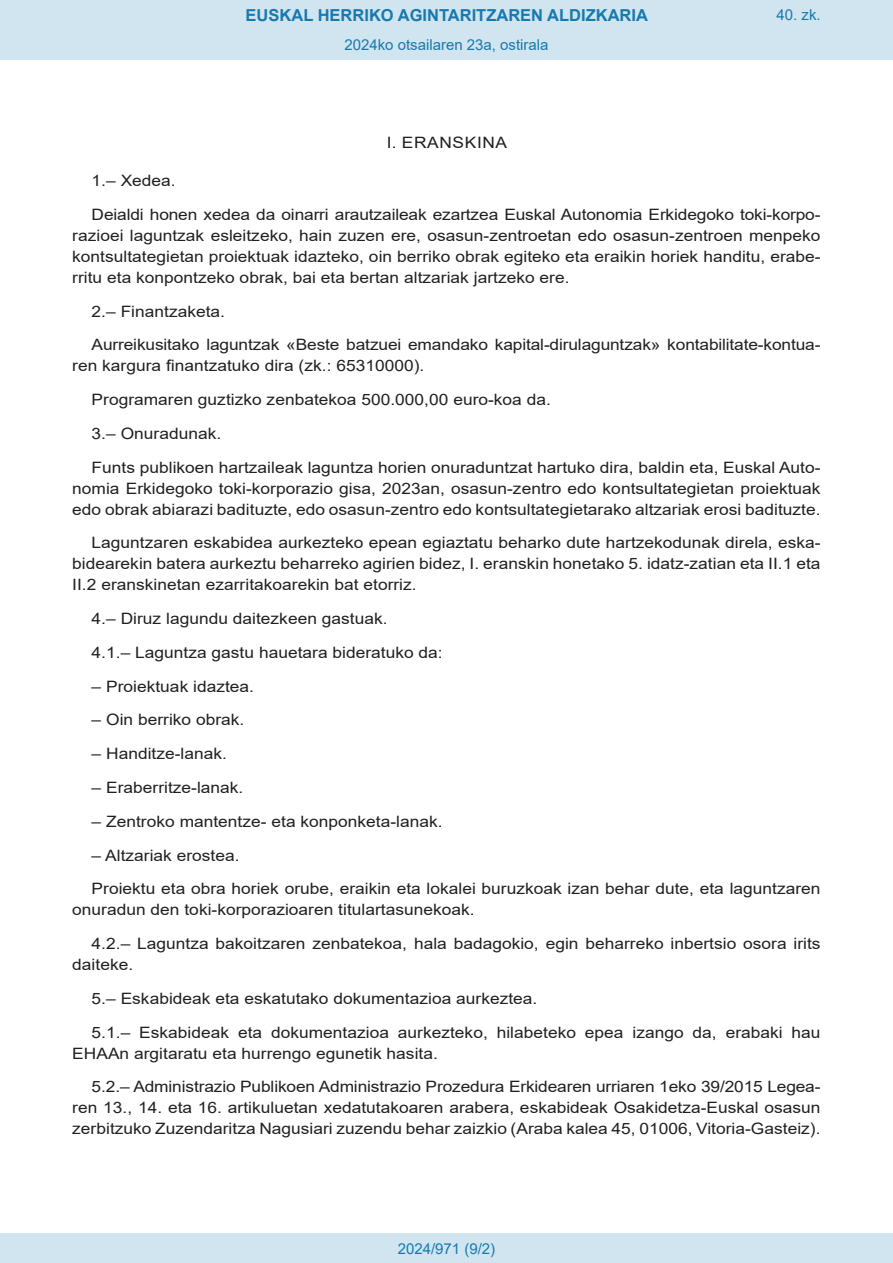
<style>
.page{position:relative;width:893px;height:1263px;background:#fff}
.page>*{position:absolute;margin:0;border:0;box-sizing:border-box;transform-origin:0 0}
.t1{font:700 16.5px "Arial";color:#1879ad}
.BOPVDetalle{font:15.6px/21px "Arial";color:#231f20;text-align:justify;scale:1.11 1}
.BOPVClave{font:15.6px "Arial";letter-spacing:.035em;color:#231f20;scale:1.11 1}
.Paginacion_Centro{font:15px "Arial";color:#1879ad}
</style>
<div class="page">
<div style="left:0;top:0;width:893px;height:60px;background:#d0e5f0"></div>
<div style="left:0;top:1233px;width:893px;height:30px;background:#d0e5f0"></div>
<p class="t1" style="left:246px;top:3px;width:404px">EUSKAL HERRIKO AGINTARITZAREN ALDIZKARIA</p>
<p class="Paginacion_Centro" style="left:344px;top:35px;width:206px">2024ko otsailaren 23a, ostirala</p>
<p class="BOPVClave" style="left:387px;top:132px;width:110px">I. ERANSKINA</p>
<p class="Paginacion_Centro" style="left:776px;top:5px;width:46px">40. zk.</p>
<p class="BOPVDetalle" style="left:92px;top:170px;width:77px">1.– Xedea.</p>
<p class="BOPVDetalle" style="left:72px;top:204px;width:676px;text-indent:19px">Deialdi honen xedea da oinarri arautzaileak ezartzea Euskal Autonomia Erkidegoko toki-korpo&shy;razioei laguntzak esleitzeko, hain zuzen ere, osasun-zentroetan edo osasun-zentroen menpeko kontsultategietan proiektuak idazteko, oin berriko obrak egiteko eta eraikin horiek handitu, erabe&shy;rritu eta konpontzeko obrak, bai eta bertan altzariak jartzeko ere.</p>
<p class="BOPVDetalle" style="left:92px;top:301px;width:122px">2.– Finantzaketa.</p>
<p class="BOPVDetalle" style="left:72px;top:334px;width:676px;text-indent:19px">Aurreikusitako laguntzak «Beste batzuei emandako kapital-dirulaguntzak» kontabilitate-kontua&shy;ren kargura finantzatuko dira (zk.: 65310000).</p>
<p class="BOPVDetalle" style="left:92px;top:389px;width:415px">Programaren guztizko zenbatekoa 500.000,00 euro-koa da.</p>
<p class="BOPVDetalle" style="left:92px;top:423px;width:118px">3.– Onuradunak.</p>
<p class="BOPVDetalle" style="left:72px;top:457px;width:676px;text-indent:19px">Funts publikoen hartzaileak laguntza horien onuraduntzat hartuko dira, baldin eta, Euskal Auto&shy;nomia Erkidegoko toki-korporazio gisa, 2023an, osasun-zentro edo kontsultategietan proiektuak edo obrak abiarazi badituzte, edo osasun-zentro edo kontsultategietarako altzariak erosi badituzte.</p>
<p class="BOPVDetalle" style="left:72px;top:532px;width:676px;text-indent:19px">Laguntzaren eskabidea aurkezteko epean egiaztatu beharko dute hartzekodunak direla, eska&shy;bidearekin batera aurkeztu beharreko agirien bidez, I. eranskin honetako 5. idatz-zatian eta II.1 eta II.2 eranskinetan ezarritakoarekin bat etorriz.</p>
<p class="BOPVDetalle" style="left:92px;top:608px;width:268px">4.– Diruz lagundu daitezkeen gastuak.</p>
<p class="BOPVDetalle" style="left:92px;top:642px;width:318px">4.1.– Laguntza gastu hauetara bideratuko da:</p>
<p class="BOPVDetalle" style="left:92px;top:676px;width:148px">– Proiektuak idaztea.</p>
<p class="BOPVDetalle" style="left:92px;top:709px;width:139px">– Oin berriko obrak.</p>
<p class="BOPVDetalle" style="left:92px;top:743px;width:123px">– Handitze-lanak.</p>
<p class="BOPVDetalle" style="left:92px;top:777px;width:138px">– Eraberritze-lanak.</p>
<p class="BOPVDetalle" style="left:92px;top:811px;width:318px">– Zentroko mantentze- eta konponketa-lanak.</p>
<p class="BOPVDetalle" style="left:92px;top:844px;width:135px">– Altzariak erostea.</p>
<p class="BOPVDetalle" style="left:72px;top:878px;width:676px;text-indent:19px">Proiektu eta obra horiek orube, eraikin eta lokalei buruzkoak izan behar dute, eta laguntzaren onuradun den toki-korporazioaren titulartasunekoak.</p>
<p class="BOPVDetalle" style="left:72px;top:933px;width:676px;text-indent:19px">4.2.– Laguntza bakoitzaren zenbatekoa, hala badagokio, egin beharreko inbertsio osora irits daiteke.</p>
<p class="BOPVDetalle" style="left:92px;top:988px;width:403px">5.– Eskabideak eta eskatutako dokumentazioa aurkeztea.</p>
<p class="BOPVDetalle" style="left:72px;top:1021px;width:676px;text-indent:19px">5.1.– Eskabideak eta dokumentazioa aurkezteko, hilabeteko epea izango da, erabaki hau<br>EHAAn argitaratu eta hurrengo egunetik hasita.</p>
<p class="BOPVDetalle" style="left:72px;top:1076px;width:676px;text-indent:19px">5.2.– Administrazio Publikoen Administrazio Prozedura Erkidearen urriaren 1eko 39/2015 Legea&shy;ren 13., 14. eta 16. artikuluetan xedatutakoaren arabera, eskabideak Osakidetza-Euskal osasun zerbitzuko Zuzendaritza Nagusiari zuzendu behar zaizkio (Araba kalea 45, 01006, Vitoria-Gasteiz).</p>
<p class="Paginacion_Centro" style="left:398px;top:1238px;width:99px">2024/971 (9/2)</p>
</div>
